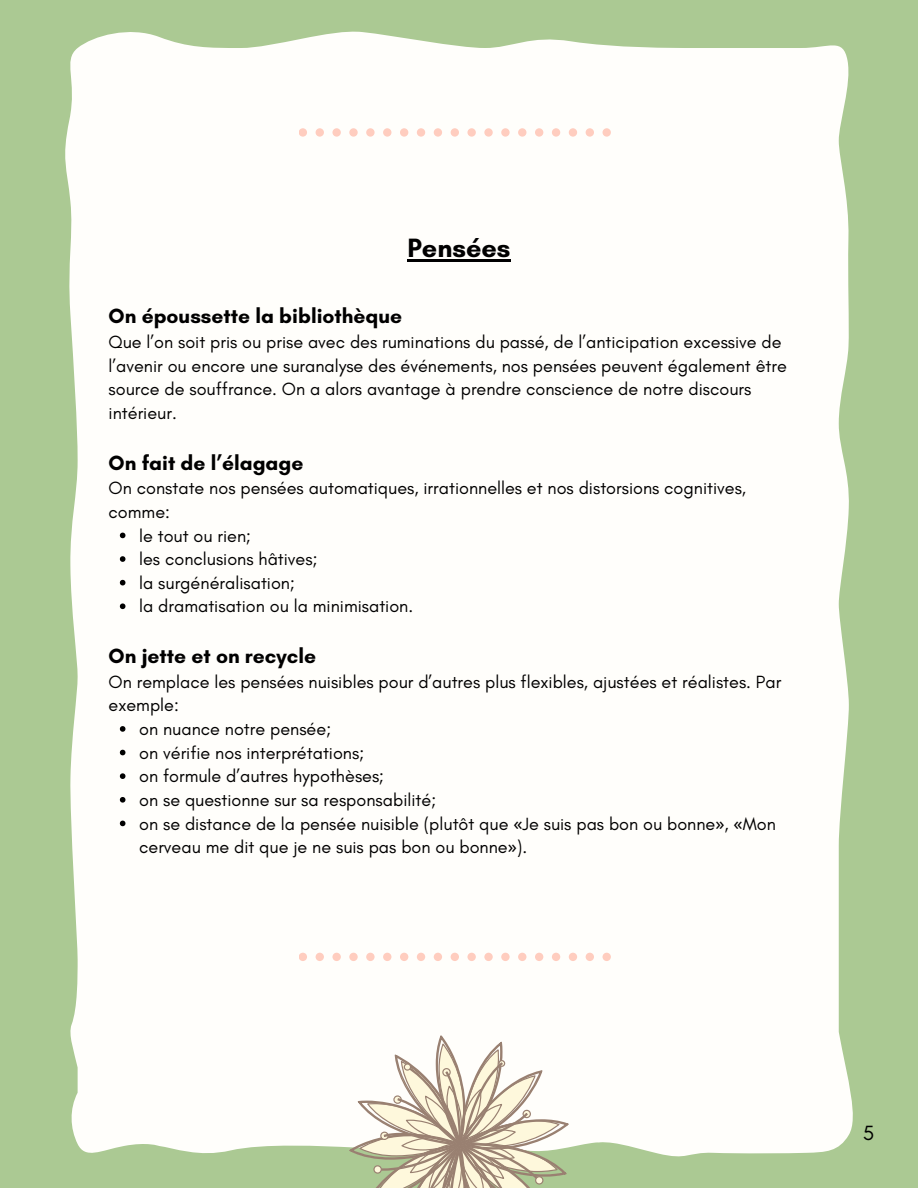
<style>
.page{position:relative;width:918px;height:1188px;background:#abc993}
.page>*{position:absolute;margin:0;border:0;box-sizing:border-box;transform-origin:0 0}
.t1{font:700 27px "Glacial Indifference";color:#000}
.t2{font:700 21px "Glacial Indifference";color:#000}
.t3{font:21px "Glacial Indifference";color:#000}
.t4{font:18px/23.7px "Glacial Indifference";color:#000}
.s1{font-family:"Noto Sans"}
</style>
<div class="page">
<div style="left:65px;top:31px;width:788px;height:1125px;background:#fffefb"></div>
<div style="left:383px;top:953px;width:8px;height:8px;background:#ffcdbf;border-radius:50%"></div>
<div style="left:400px;top:953px;width:8px;height:8px;background:#ffcdbf;border-radius:50%"></div>
<div style="left:366px;top:953px;width:9px;height:8px;background:#ffcdbf;border-radius:50%"></div>
<div style="left:434px;top:953px;width:8px;height:8px;background:#ffcdbf;border-radius:50%"></div>
<svg style="left:299px;top:953px;width:8px;height:8px"></svg>
<div style="left:451px;top:953px;width:8px;height:8px;background:#ffcdbf;border-radius:50%"></div>
<div style="left:316px;top:953px;width:8px;height:8px;background:#ffcdbf;border-radius:50%"></div>
<div style="left:332px;top:953px;width:9px;height:8px;background:#ffcdbf;border-radius:50%"></div>
<div style="left:349px;top:953px;width:9px;height:8px;background:#ffcdbf;border-radius:50%"></div>
<div style="left:417px;top:953px;width:8px;height:8px;background:#ffcdbf;border-radius:50%"></div>
<div style="left:552px;top:953px;width:8px;height:8px;background:#ffcdbf;border-radius:50%"></div>
<div style="left:569px;top:953px;width:8px;height:8px;background:#ffcdbf;border-radius:50%"></div>
<div style="left:586px;top:953px;width:8px;height:8px;background:#ffcdbf;border-radius:50%"></div>
<div style="left:603px;top:953px;width:8px;height:8px;background:#ffcdbf;border-radius:50%"></div>
<div style="left:535px;top:953px;width:8px;height:8px;background:#ffcdbf;border-radius:50%"></div>
<div style="left:484px;top:953px;width:9px;height:8px;background:#ffcdbf;border-radius:50%"></div>
<div style="left:501px;top:953px;width:9px;height:8px;background:#ffcdbf;border-radius:50%"></div>
<div style="left:467px;top:953px;width:9px;height:8px;background:#ffcdbf;border-radius:50%"></div>
<div style="left:518px;top:953px;width:8px;height:8px;background:#ffcdbf;border-radius:50%"></div>
<svg style="left:349px;top:1035px;width:220px;height:153px;background:#e0dac9"></svg>
<hr style="left:407px;top:259px;width:104px;height:2px;background:#000">
<svg style="left:120px;top:533px;width:5px;height:5px"></svg>
<svg style="left:120px;top:556px;width:5px;height:6px"></svg>
<svg style="left:120px;top:580px;width:5px;height:5px"></svg>
<svg style="left:120px;top:603px;width:5px;height:6px"></svg>
<svg style="left:120px;top:726px;width:5px;height:6px"></svg>
<svg style="left:120px;top:750px;width:5px;height:5px"></svg>
<svg style="left:120px;top:773px;width:5px;height:6px"></svg>
<svg style="left:120px;top:797px;width:5px;height:6px"></svg>
<svg style="left:120px;top:821px;width:5px;height:5px"></svg>
<div style="left:383px;top:128px;width:8px;height:9px;background:#ffcdbf;border-radius:50%"></div>
<div style="left:400px;top:128px;width:8px;height:9px;background:#ffcdbf;border-radius:50%"></div>
<div style="left:366px;top:128px;width:9px;height:9px;background:#ffcdbf;border-radius:50%"></div>
<div style="left:434px;top:128px;width:8px;height:9px;background:#ffcdbf;border-radius:50%"></div>
<svg style="left:299px;top:128px;width:8px;height:9px"></svg>
<div style="left:451px;top:128px;width:8px;height:9px;background:#ffcdbf;border-radius:50%"></div>
<div style="left:316px;top:128px;width:8px;height:9px;background:#ffcdbf;border-radius:50%"></div>
<div style="left:332px;top:128px;width:9px;height:9px;background:#ffcdbf;border-radius:50%"></div>
<div style="left:349px;top:128px;width:9px;height:9px;background:#ffcdbf;border-radius:50%"></div>
<div style="left:417px;top:128px;width:8px;height:9px;background:#ffcdbf;border-radius:50%"></div>
<div style="left:552px;top:128px;width:8px;height:9px;background:#ffcdbf;border-radius:50%"></div>
<div style="left:569px;top:128px;width:8px;height:9px;background:#ffcdbf;border-radius:50%"></div>
<div style="left:586px;top:128px;width:8px;height:9px;background:#ffcdbf;border-radius:50%"></div>
<div style="left:603px;top:128px;width:8px;height:9px;background:#ffcdbf;border-radius:50%"></div>
<div style="left:535px;top:128px;width:8px;height:9px;background:#ffcdbf;border-radius:50%"></div>
<div style="left:484px;top:128px;width:9px;height:9px;background:#ffcdbf;border-radius:50%"></div>
<div style="left:501px;top:128px;width:9px;height:9px;background:#ffcdbf;border-radius:50%"></div>
<div style="left:467px;top:128px;width:9px;height:9px;background:#ffcdbf;border-radius:50%"></div>
<div style="left:518px;top:128px;width:8px;height:9px;background:#ffcdbf;border-radius:50%"></div>
<p class="t1" style="left:407px;top:231px;width:105px">Pensées</p>
<p class="t2" style="left:109px;top:303px;width:295px">On époussette la bibliothèque</p>
<p class="t4" style="left:109px;top:330px;width:680px">Que l’on soit pris ou prise avec des ruminations du passé, de l’anticipation excessive de l’avenir ou encore une suranalyse des événements, nos pensées peuvent également être source de souffrance. On a alors avantage à prendre conscience de notre discours intérieur.</p>
<p class="t2" style="left:109px;top:450px;width:196px">On fait de l’élagage</p>
<p class="t4" style="left:109px;top:476px;width:639px">On constate nos pensées automatiques, irrationnelles et nos distorsions cognitives, comme:</p>
<p class="t4" style="left:139px;top:523px;width:113px">le tout ou rien;</p>
<p class="t4" style="left:139px;top:547px;width:180px">les conclusions hâtives;</p>
<p class="t4" style="left:139px;top:571px;width:157px">la surgénéralisation;</p>
<p class="t4" style="left:139px;top:594px;width:276px">la dramatisation ou la minimisation.</p>
<p class="t2" style="left:109px;top:643px;width:209px">On jette et on recycle</p>
<p class="t4" style="left:109px;top:670px;width:674px">On remplace les pensées nuisibles pour d’autres plus flexibles, ajustées et réalistes. Par exemple:</p>
<p class="t4" style="left:139px;top:717px;width:193px">on nuance notre pensée;</p>
<p class="t4" style="left:139px;top:741px;width:226px">on vérifie nos interprétations;</p>
<p class="t4" style="left:139px;top:764px;width:246px">on formule d’autres hypothèses;</p>
<p class="t4" style="left:139px;top:788px;width:299px">on se questionne sur sa responsabilité;</p>
<p class="t4" style="left:139px;top:811px;width:638px">on se distance de la pensée nuisible (plutôt que <span class="s1">«</span>Je suis pas bon ou bonne<span class="s1">»</span>, <span class="s1">«</span>Mon cerveau me dit que je ne suis pas bon ou bonne<span class="s1">»</span>).</p>
<p class="t3" style="left:863px;top:1120px;width:13px">5</p>
</div>
